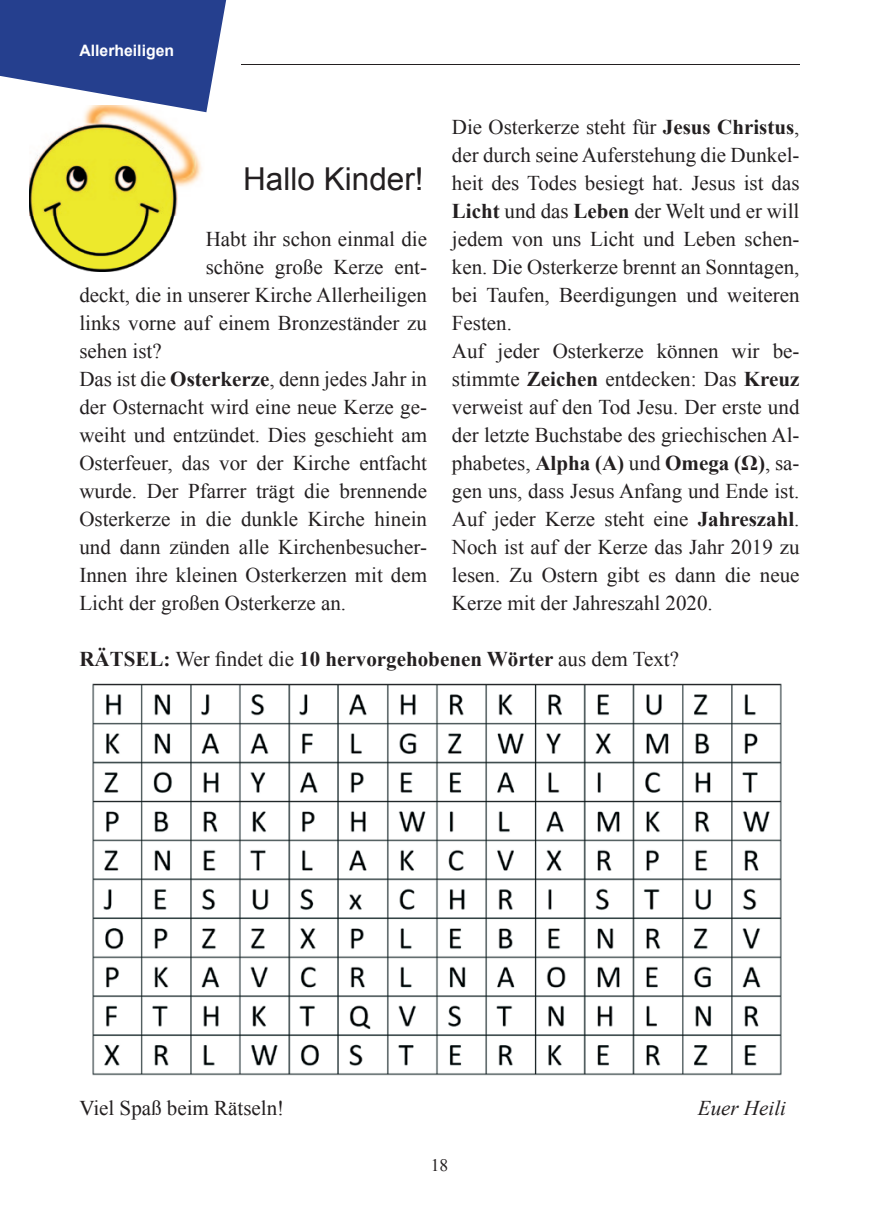
<style>
.page{position:relative;width:874px;height:1221px;background:#fff}
.page>*{position:absolute;margin:0;border:0;box-sizing:border-box;transform-origin:0 0}
.t1{font:31.5px "Arial";color:#231f20}
.t2{font:21px/28px "Times New Roman";color:#231f20}
.t3{font:700 21px "Times New Roman";color:#231f20}
.t4{font:italic 21px "Times New Roman";color:#231f20}
.t5{font:17.5px "Times New Roman";color:#231f20}
.t6{font:700 15.75px "Arial";color:#fff}
.s1{font-weight:700}
.s2{font-weight:400}
</style>
<div class="page">
<img style="left:29px;top:116px;width:173px;height:155px">
<img style="left:93px;top:683px;width:688px;height:392px">
<svg style="left:0;top:0;width:227px;height:116px"></svg>
<hr style="left:241px;top:64px;width:558px;height:1px;background:#231f20">
<p class="t6" style="left:79px;top:40px;width:96px">Allerheiligen</p>
<p class="t2" style="left:451px;top:112px;width:349px">Die Osterkerze steht für <span class="s1">Jesus Christus</span>, der durch seine Auferstehung die Dunkel&shy;heit des Todes besiegt hat. Jesus ist das <span class="s1">Licht</span> und das <span class="s1">Leben</span> der Welt und er will jedem von uns Licht und Leben schen&shy;ken. Die Osterkerze brennt an Sonntagen, bei Taufen, Beerdigungen und weiteren Festen.<br>Auf jeder Osterkerze können wir be&shy;stimmte <span class="s1">Zeichen</span> entdecken: Das <span class="s1">Kreuz </span>verweist auf den Tod Jesu. Der erste und der letzte Buchstabe des griechischen Al&shy;phabetes, <span class="s1">Alpha (Α)</span> und <span class="s1">Omega (Ω)</span>, sa&shy;gen uns, dass Jesus Anfang und Ende ist.<br>Auf jeder Kerze steht eine <span class="s1">Jahreszahl</span>.<br>Noch ist auf der Kerze das Jahr 2019 zu lesen. Zu Ostern gibt es dann die neue Kerze mit der Jahreszahl 2020.</p>
<p class="t3" style="left:79px;top:644px;width:600px">RÄTSEL: <span class="s2">Wer findet die</span> 10 hervorgehobenen Wörter <span class="s2">aus dem Text?</span></p>
<h1 class="t1" style="left:243px;top:158px;width:182px">Hallo Kinder!</h1>
<p class="t2" style="left:206px;top:225px;width:223px">Habt ihr schon einmal die</p>
<p class="t2" style="left:206px;top:253px;width:223px">schöne große Kerze ent-</p>
<p class="t2" style="left:79px;top:281px;width:349px">deckt, die in unserer Kirche Allerheiligen</p>
<p class="t2" style="left:79px;top:309px;width:349px">links vorne auf einem Bronzeständer zu</p>
<p class="t2" style="left:79px;top:337px;width:84px">sehen ist?</p>
<p class="t2" style="left:79px;top:364px;width:349px">Das ist die <span class="s1">Osterkerze</span>, denn jedes Jahr in</p>
<p class="t2" style="left:79px;top:392px;width:349px">der Osternacht wird eine neue Kerze ge-</p>
<p class="t2" style="left:79px;top:420px;width:349px">weiht und entzündet. Dies geschieht am</p>
<p class="t2" style="left:79px;top:448px;width:349px">Osterfeuer, das vor der Kirche entfacht</p>
<p class="t2" style="left:79px;top:476px;width:349px">wurde. Der Pfarrer trägt die brennende</p>
<p class="t2" style="left:79px;top:504px;width:349px">Osterkerze in die dunkle Kirche hinein</p>
<p class="t2" style="left:79px;top:532px;width:349px">und dann zünden alle Kirchenbesucher-</p>
<p class="t2" style="left:79px;top:560px;width:349px">Innen ihre kleinen Osterkerzen mit dem</p>
<p class="t2" style="left:79px;top:588px;width:268px">Licht der großen Osterkerze an.</p>
<p class="t2" style="left:79px;top:1093px;width:206px">Viel Spaß beim Rätseln!</p>
<p class="t4" style="left:697px;top:1092px;width:90px">Euer Heili</p>
<p class="t5" style="left:430px;top:1152px;width:19px">18</p>
</div>
